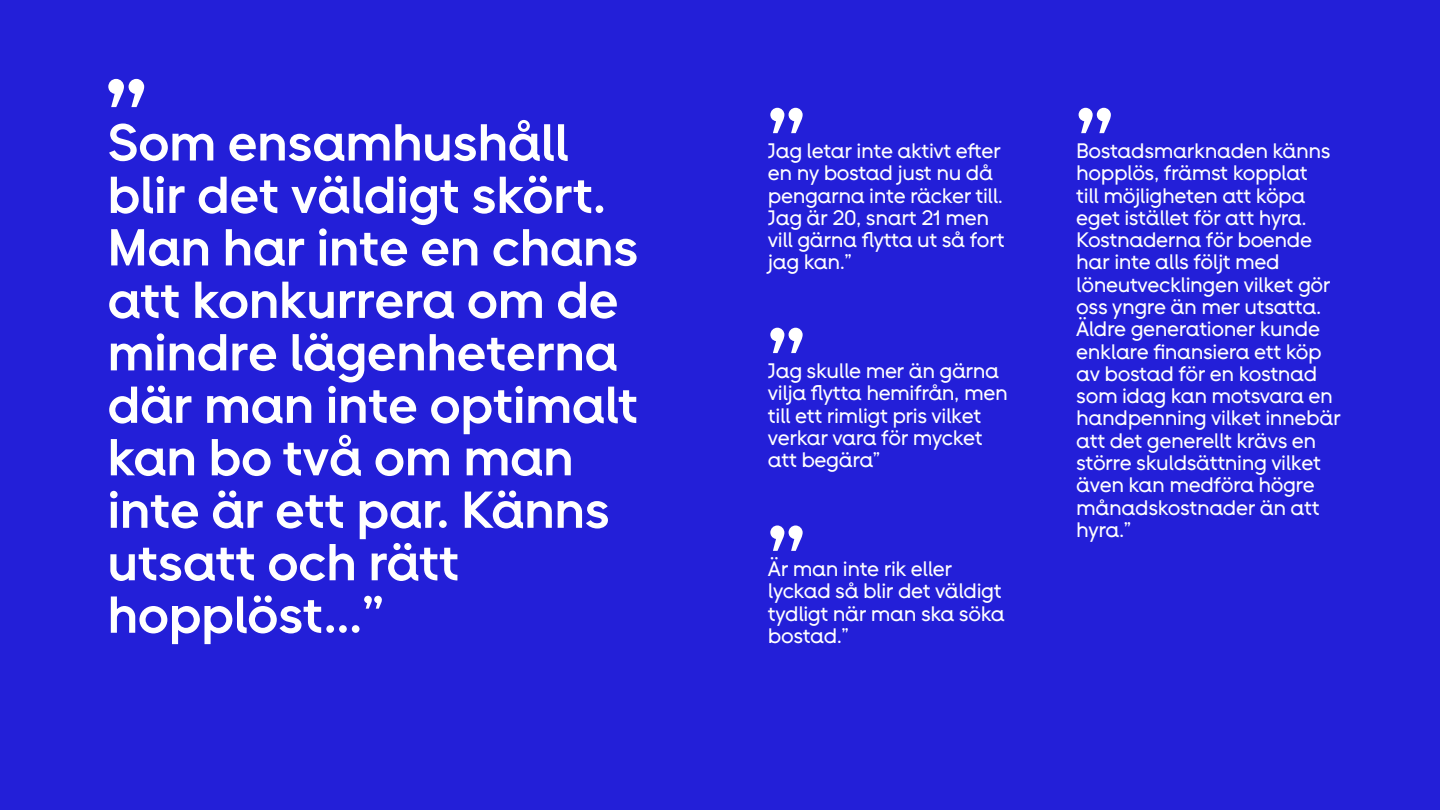
<style>
.page{position:relative;width:1440px;height:810px;background:#231fd8}
.page>*{position:absolute;margin:0;border:0;box-sizing:border-box;transform-origin:0 0}
.t1{font:135px "Hyra Sans";color:#fff}
.t2{font:121.5px/197.8px "Hyra Sans";color:#fff}
.t3{font:700 51.75px/52.5px "Hyra Sans";color:#fff}
.t4{font:20.92px/22.3px "Hyra Sans";letter-spacing:-.02em;color:#fff}
</style>
<div class="page">
<h1 class="t1" style="left:105px;top:47px;width:46px">”</h1>
<h3 class="t3" style="left:108px;top:115px;width:532px">Som ensamhushåll blir det väldigt skört.<br>Man har inte en chans att konkurrera om de mindre lägenheterna där man inte optimalt kan bo två om man inte är ett par. Känns utsatt och rätt hopplöst…”</h3>
<h2 class="t2" style="left:767px;top:52px;width:42px">”</h2>
<h2 class="t2" style="left:1075px;top:52px;width:42px">”</h2>
<p class="t4" style="left:768px;top:139px;width:238px">Jag letar inte aktivt efter en ny bostad just nu då pengarna inte räcker till.<br>Jag är 20, snart 21 men vill gärna flytta ut så fort jag kan.”</p>
<p class="t4" style="left:1076px;top:139px;width:266px">Bostadsmarknaden känns hopplös, främst kopplat<br>till möjligheten att köpa eget istället för att hyra.<br>Kostnaderna för boende har inte alls följt med löneutvecklingen vilket gör oss yngre än mer utsatta.<br>Äldre generationer kunde enklare finansiera ett köp av bostad för en kostnad som idag kan motsvara en handpenning vilket innebär att det generellt krävs en större skuldsättning vilket även kan medföra högre månadskostnader än att hyra.”</p>
<h2 class="t2" style="left:767px;top:272px;width:42px">” ”</h2>
<p class="t4" style="left:768px;top:360px;width:241px">Jag skulle mer än gärna vilja flytta hemifrån, men till ett rimligt pris vilket verkar vara för mycket att begära”</p>
<p class="t4" style="left:768px;top:557px;width:238px">Är man inte rik eller lyckad så blir det väldigt tydligt när man ska söka bostad.”</p>
</div>
